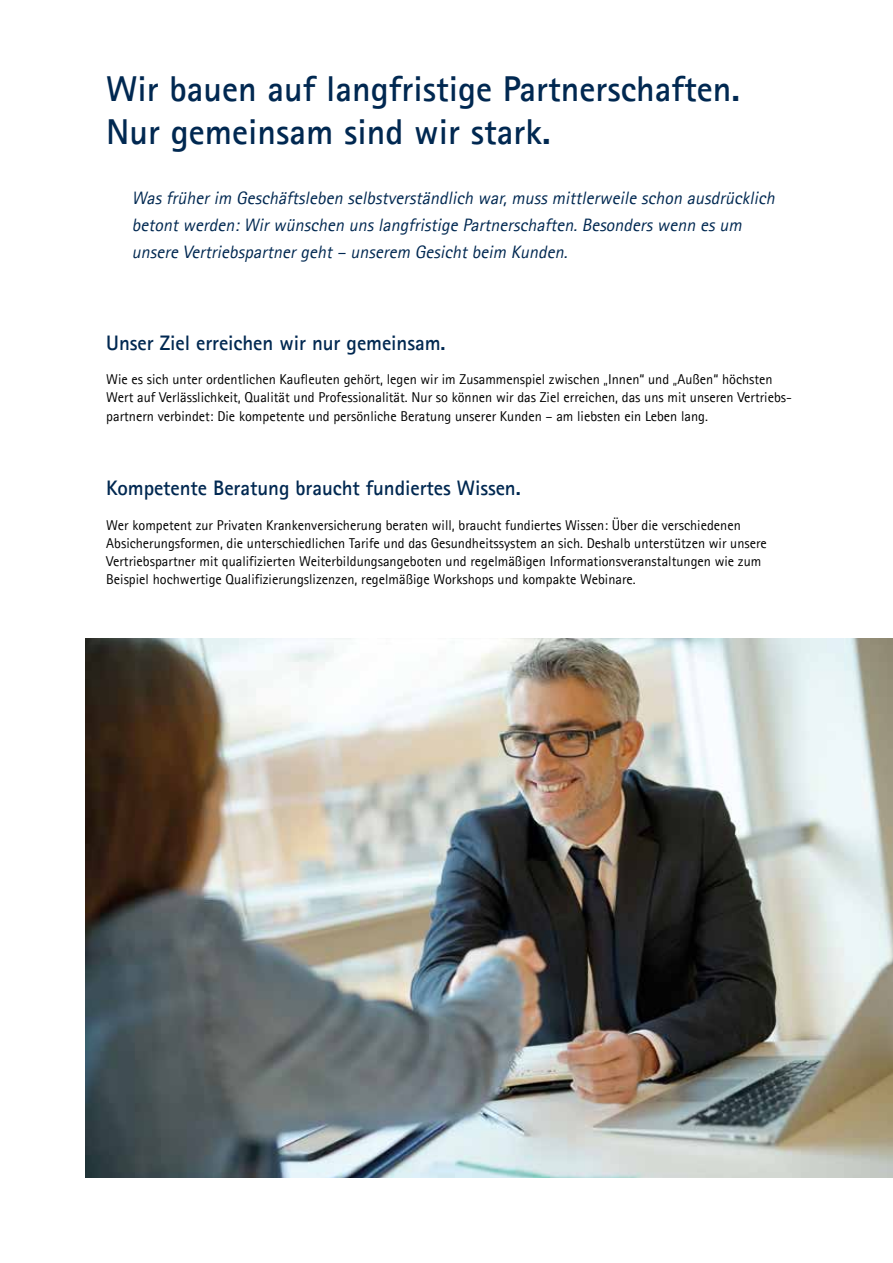
<style>
.page{position:relative;width:893px;height:1263px;background:#fff}
.page>*{position:absolute;margin:0;border:0;box-sizing:border-box;transform-origin:0 0}
.t1{font:700 36px/43.2px "Agfa Rotis Sans Serif";color:#002851}
.t2{font:700 21px "Agfa Rotis Sans Serif";letter-spacing:-.005em;color:#002851}
.t3{font:italic 18px/27px "Agfa Rotis Sans Serif";color:#002851}
.t4{font:14.25px/18.1px "Agfa Rotis Sans Serif";color:#000}
</style>
<div class="page">
<img style="left:85px;top:638px;width:808px;height:540px">
<h1 class="t1" style="left:106px;top:67px;width:635px">Wir bauen auf langfristige Partnerschaften.<br>Nur gemeinsam sind wir stark.</h1>
<p class="t3" style="left:132px;top:184px;width:648px">Wasfrüherim Geschäftsleben selbstverständlich war,mussmittlerweile schon ausdrücklich betontwerden:Wirwünschen unslangfristige Partnerschaften.Besonderswenn esum unsere Vertriebspartnergeht– unserem Gesichtbeim Kunden.</p>
<h2 class="t2" style="left:106px;top:330px;width:341px">Unser Ziel erreichen wir nur gemeinsam.</h2>
<p class="t4" style="left:106px;top:370px;width:687px">Wie es sich unter ordentlichen Kaufleuten gehört, legen wir im Zusammenspiel zwischen „Innen“ und „Außen“ höchsten<br>Wert auf Verlässlichkeit, Qualität und Professionalität. Nur so können wir das Ziel erreichen, das uns mit unseren Vertriebs&shy;partnern verbindet: Die kompetente und persönliche Beratung unserer Kunden – am liebsten ein Leben lang.</p>
<h2 class="t2" style="left:106px;top:475px;width:416px">Kompetente Beratung braucht fundiertes Wissen.</h2>
<p class="t4" style="left:106px;top:515px;width:662px">Wer kompetent zur Privaten Krankenversicherung beraten will, braucht fundiertes Wissen: Über die verschiedenen Absicherungsformen, die unterschiedlichen Tarife und das Gesundheitssystem an sich. Deshalb unterstützen wir unsere Vertriebspartner mit qualifizierten Weiterbildungsangeboten und regelmäßigen Informationsveranstaltungen wie zum Beispiel hochwertige Qualifizierungslizenzen, regelmäßige Workshops und kompakte Webinare.</p>
</div>
